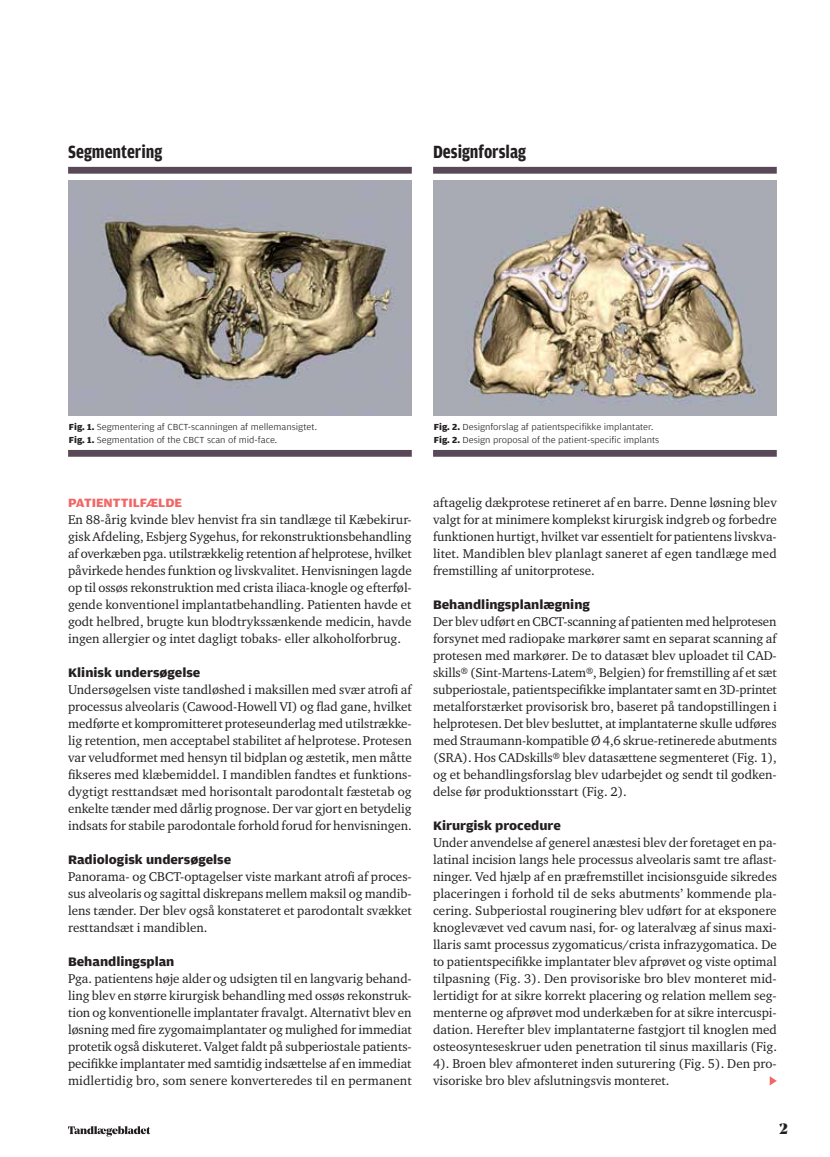
<style>
.page{position:relative;width:830px;height:1157px;background:#fff}
.page>*{position:absolute;margin:0;border:0;box-sizing:border-box;transform-origin:0 0}
.t1{font:700 18.75px "Amplitude Condensed";color:#231f20}
.t2{font:900 15px "Noe Display";color:#231f20}
.t3{font:13.05px/17px "Charter ITC Std";color:#231f20;text-align:justify}
.t4{font:700 13.05px "Amplitude Wide";color:#231f20}
.t5{font:700 12.75px "Amplitude Wide";color:#f16666}
.t6{font:300 9.3px/12.5px "Amplitude Wide";color:#231f20}
.s1{font-weight:700}
</style>
<div class="page">
<svg style="left:769px;top:1076px;width:7px;height:9px"></svg>
<svg style="left:68px;top:167px;width:343px;height:290px"></svg>
<img style="left:68px;top:180px;width:343px;height:235px">
<svg style="left:433px;top:167px;width:343px;height:290px"></svg>
<img style="left:433px;top:180px;width:343px;height:235px">
<svg style="left:68px;top:1126px;width:82px;height:10px"></svg>
<h1 class="t1" style="left:68px;top:142px;width:96px">Segmentering</h1>
<h1 class="t1" style="left:433px;top:142px;width:94px">Designforslag</h1>
<p class="t6" style="left:69px;top:421px;width:249px"><span class="s1">Fig. 1.</span> Segmentering af CBCT-scanningen af mellemansigtet.<br><span class="s1">Fig. 1.</span> Segmentation of the CBCT scan of mid-face.</p>
<p class="t6" style="left:433px;top:421px;width:227px"><span class="s1">Fig. 2.</span> Designforslag af patientspecifikke implantater.<br><span class="s1">Fig. 2.</span> Design proposal of the patient-specific implants</p>
<p class="t5" style="left:68px;top:495px;width:115px">PATIENTTILFÆLDE</p>
<p class="t3" style="left:68px;top:510px;width:345px">En 88-årig kvinde blev henvist fra sin tandlæge til Kæbekirur&shy;gisk Afdeling, Esbjerg Sygehus, for rekonstruktionsbehandling af overkæben pga. utilstrækkelig retention af helprotese, hvilket påvirkede hendes funktion og livskvalitet. Henvisningen lagde op til ossøs rekonstruktion med crista iliaca-knogle og efterføl&shy;gende konventionel implantatbehandling. Patienten havde et godt helbred, brugte kun blodtrykssænkende medicin, havde ingen allergier og intet dagligt tobaks- eller alkoholforbrug.</p>
<p class="t4" style="left:68px;top:665px;width:134px">Klinisk undersøgelse</p>
<p class="t3" style="left:68px;top:680px;width:345px">Undersøgelsen viste tandløshed i maksillen med svær atrofi af processus alveolaris (Cawood-Howell VI) og flad gane, hvilket medførte et kompromitteret proteseunderlag med utilstrække&shy;lig retention, men acceptabel stabilitet af helprotese. Protesen var veludformet med hensyn til bidplan og æstetik, men måtte fikseres med klæbemiddel. I mandiblen fandtes et funktions&shy;dygtigt resttandsæt med horisontalt parodontalt fæstetab og enkelte tænder med dårlig prognose. Der var gjort en betydelig indsats for stabile parodontale forhold forud for henvisningen.</p>
<p class="t4" style="left:68px;top:852px;width:165px">Radiologisk undersøgelse</p>
<p class="t3" style="left:68px;top:867px;width:345px">Panorama- og CBCT-optagelser viste markant atrofi af proces&shy;sus alveolaris og sagittal diskrepans mellem maksil og mandib&shy;lens tænder. Der blev også konstateret et parodontalt svækket resttandsæt i mandiblen.</p>
<p class="t4" style="left:68px;top:954px;width:108px">Behandlingsplan</p>
<p class="t3" style="left:68px;top:970px;width:345px">Pga. patientens høje alder og udsigten til en langvarig behand&shy;ling blev en større kirurgisk behandling med ossøs rekonstruk&shy;tion og konventionelle implantater fravalgt. Alternativt blev en løsning med fire zygomaimplantater og mulighed for immediat protetik også diskuteret. Valget faldt på subperiostale patients&shy;pecifikke implantater med samtidig indsættelse af en immediat midlertidig bro, som senere konverteredes til en permanent</p>
<p class="t3" style="left:433px;top:493px;width:345px">aftagelig dækprotese retineret af en barre. Denne løsning blev valgt for at minimere komplekst kirurgisk indgreb og forbedre funktionen hurtigt, hvilket var essentielt for patientens livskva&shy;litet. Mandiblen blev planlagt saneret af egen tandlæge med fremstilling af unitorprotese.</p>
<p class="t4" style="left:433px;top:597px;width:158px">Behandlingsplanlægning</p>
<p class="t3" style="left:433px;top:612px;width:345px">Der blev udført en CBCT-scanning af patienten med helprotesen forsynet med radiopake markører samt en separat scanning af protesen med markører. De to datasæt blev uploadet til CAD&shy;skills® (Sint-Martens-Latem®, Belgien) for fremstilling af et sæt subperiostale, patientspecifikke implantater samt en 3D-printet metalforstærket provisorisk bro, baseret på tandopstillingen i helprotesen. Det blev besluttet, at implantaterne skulle udføres med Straumann-kompatible Ø 4,6 skrue-retinerede abutments (SRA). Hos CADskills® blev datasættene segmenteret (Fig. 1), og et behandlingsforslag blev udarbejdet og sendt til godken&shy;delse før produktionsstart (Fig. 2).</p>
<p class="t4" style="left:433px;top:818px;width:129px">Kirurgisk procedure</p>
<p class="t3" style="left:433px;top:833px;width:345px">Under anvendelse af generel anæstesi blev der foretaget en pa&shy;latinal incision langs hele processus alveolaris samt tre aflast&shy;ninger. Ved hjælp af en præfremstillet incisionsguide sikredes placeringen i forhold til de seks abutments’ kommende pla&shy;cering. Subperiostal rouginering blev udført for at eksponere knoglevævet ved cavum nasi, for- og lateralvæg af sinus maxi&shy;llaris samt processus zygomaticus/crista infrazygomatica. De to patientspecifikke implantater blev afprøvet og viste optimal tilpasning (Fig. 3). Den provisoriske bro blev monteret mid&shy;lertidigt for at sikre korrekt placering og relation mellem seg&shy;menterne og afprøvet mod underkæben for at sikre intercuspi&shy;dation. Herefter blev implantaterne fastgjort til knoglen med osteosynteseskruer uden penetration til sinus maxillaris (Fig.<br>4). Broen blev afmonteret inden suturering (Fig. 5). Den pro&shy;visoriske bro blev afslutningsvis monteret.</p>
<p class="t2" style="left:778px;top:1118px;width:10px">2</p>
</div>
